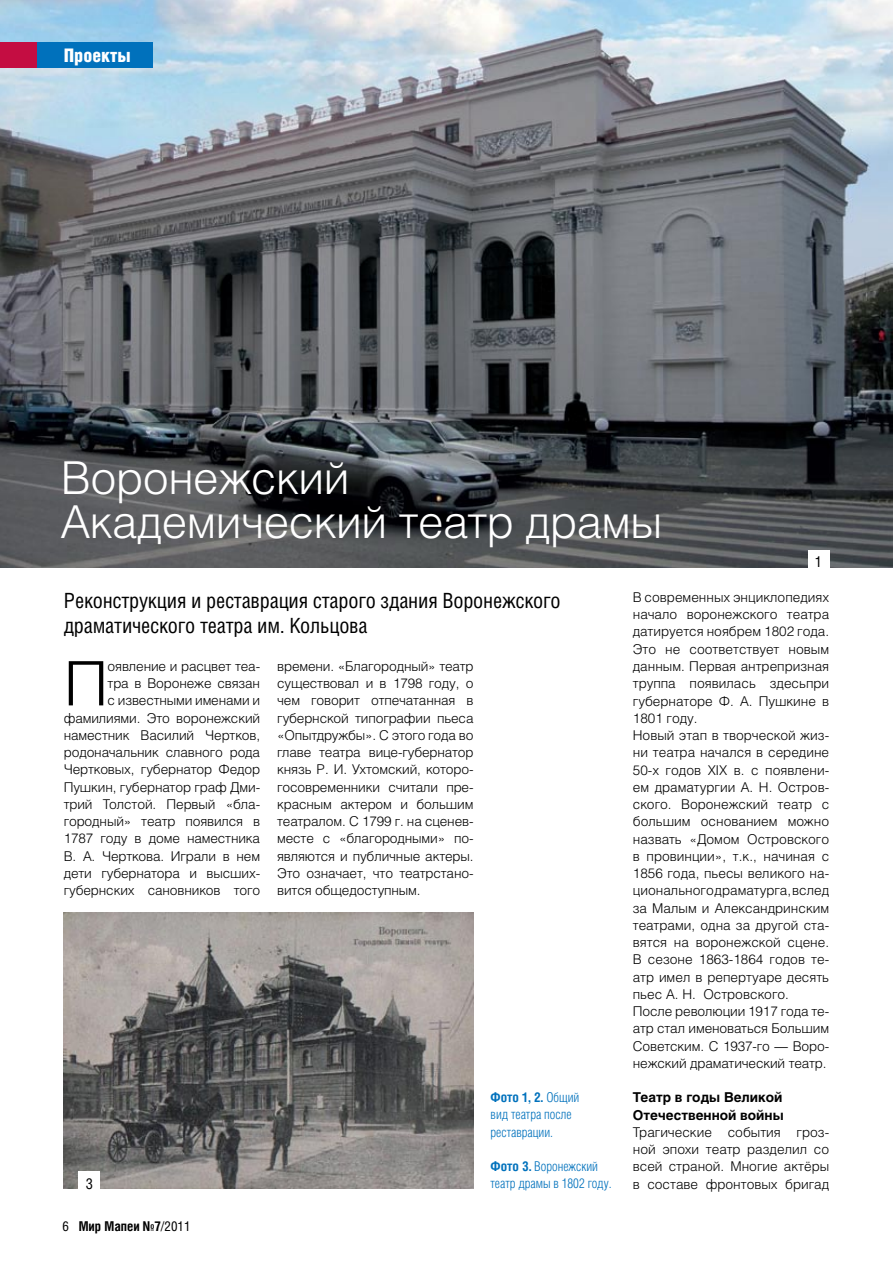
<style>
.page{position:relative;width:893px;height:1263px;background:#fff}
.page>*{position:absolute;margin:0;border:0;box-sizing:border-box;transform-origin:0 0}
.t1{font:300 61.35px "Helios";color:#000}
.t2{font:300 45.45px/43.5px "Helios";letter-spacing:-.01em;color:#fff}
.t3{font:21px/25.2px "Helios Cond";letter-spacing:-.01em;color:#000}
.t4{font:900 18.75px "Helios Cond";color:#fff}
.t5{font:15px "Helios Cond";color:#000}
.t6{font:300 13.5px/17.2px "Helios";color:#000;text-align:justify}
.t7{font:300 13.5px/17.2px "Helios Cond";color:#0071bc}
.t8{font:700 13.5px/17.2px "Helios";color:#000}
.t9{font:700 13.5px "Helios Cond";color:#000}
.s1{font-weight:400}
.s2{font-weight:700}
</style>
<div class="page">
<img style="left:0;top:0;width:893px;height:567px">
<div style="left:0;top:42px;width:152px;height:26px;background:#0071bc"></div>
<div style="left:0;top:42px;width:36px;height:26px;background:#c40d42"></div>
<img style="left:64px;top:912px;width:410px;height:276px">
<div style="left:808px;top:550px;width:21px;height:17px;background:#fff"></div>
<div style="left:79px;top:1171px;width:21px;height:18px;background:#fff"></div>
<h3 class="t4" style="left:64px;top:44px;width:69px">Проекты</h3>
<h2 class="t2" style="left:61px;top:456px;width:603px">Воронежский<br>Академический театр драмы</h2>
<p class="t5" style="left:815px;top:553px;width:9px">1</p>
<h3 class="t3" style="left:64px;top:588px;width:498px">Реконструкция и реставрация старого здания Воронежского драматического театра им. Кольцова</h3>
<h1 class="t1" style="left:64px;top:647px;width:46px">П</h1>
<p class="t6" style="left:64px;top:657px;width:198px;text-align:right">оявление и расцвет теа-<br>тра в Воронеже связан<br>с известными именами и фамилиями. Это воронежский наместник Василий Чертков, родоначальник славного рода<br>Чертковых, губернатор Федор<br>Пушкин, губернатор граф Дми&shy;трий Толстой. Первый «бла&shy;городный» театр появился в<br>1787 году в доме наместника<br>В. А. Черткова. Играли в нем дети губернатора и высших&shy;губернских сановников того</p>
<p class="t6" style="left:277px;top:657px;width:198px">времени. «Благородный» театр существовал и в 1798 году, о чем говорит отпечатанная в губернской типографии пьеса «Опытдружбы». С этого года во главе театра вице-губернатор князь Р. И. Ухтомский, которо&shy;госовременники считали пре&shy;красным актером и большим театралом. С 1799 г. на сценев&shy;месте с «благородными» по&shy;являются и публичные актеры.<br>Это означает, что театрстано&shy;вится общедоступным.</p>
<p class="t5" style="left:86px;top:1174px;width:9px">3</p>
<p class="t9" style="left:63px;top:1218px;width:129px"><span class="s1">6</span> Мир Мапеи №7<span class="s1">/2011</span></p>
<p class="t7" style="left:491px;top:1089px;width:90px"><span class="s2">Фото 1, 2.</span> Общий вид театра после реставрации.</p>
<p class="t7" style="left:491px;top:1158px;width:123px"><span class="s2">Фото 3.</span> Воронежский театр драмы в 1802 году.</p>
<p class="t6" style="left:633px;top:588px;width:198px;text-align:left">В современных энциклопедиях начало воронежского театра датируется ноябрем 1802 года.<br>Это не соответствует новым данным. Первая антрепризная труппа появилась здесьпри губернаторе Ф. А. Пушкине в<br>1801 году.<br>Новый этап в творческой жиз&shy;ни театра начался в середине<br>50-х годов ХIХ в. с появлени&shy;ем драматургии А. Н. Остров&shy;ского. Воронежский театр с большим основанием можно назвать «Домом Островского в провинции», т.к., начиная с<br>1856 года, пьесы великого на&shy;ционального драматурга, вслед за Малым и Александринским театрами, одна за другой ста&shy;вятся на воронежской сцене.<br>В сезоне 1863-1864 годов те&shy;атр имел в репертуаре десять пьес А. Н. Островского.<br>После революции 1917 года те&shy;атр стал именоваться Большим<br>Советским. С 1937-го — Воро&shy;нежский драматический театр.</p>
<p class="t8" style="left:633px;top:1089px;width:152px">Театр в годы Великой<br>Отечественной войны</p>
<p class="t6" style="left:633px;top:1123px;width:198px">Трагические события гроз&shy;ной эпохи театр разделил со всей страной. Многие актёры в составе фронтовых бригад</p>
</div>
